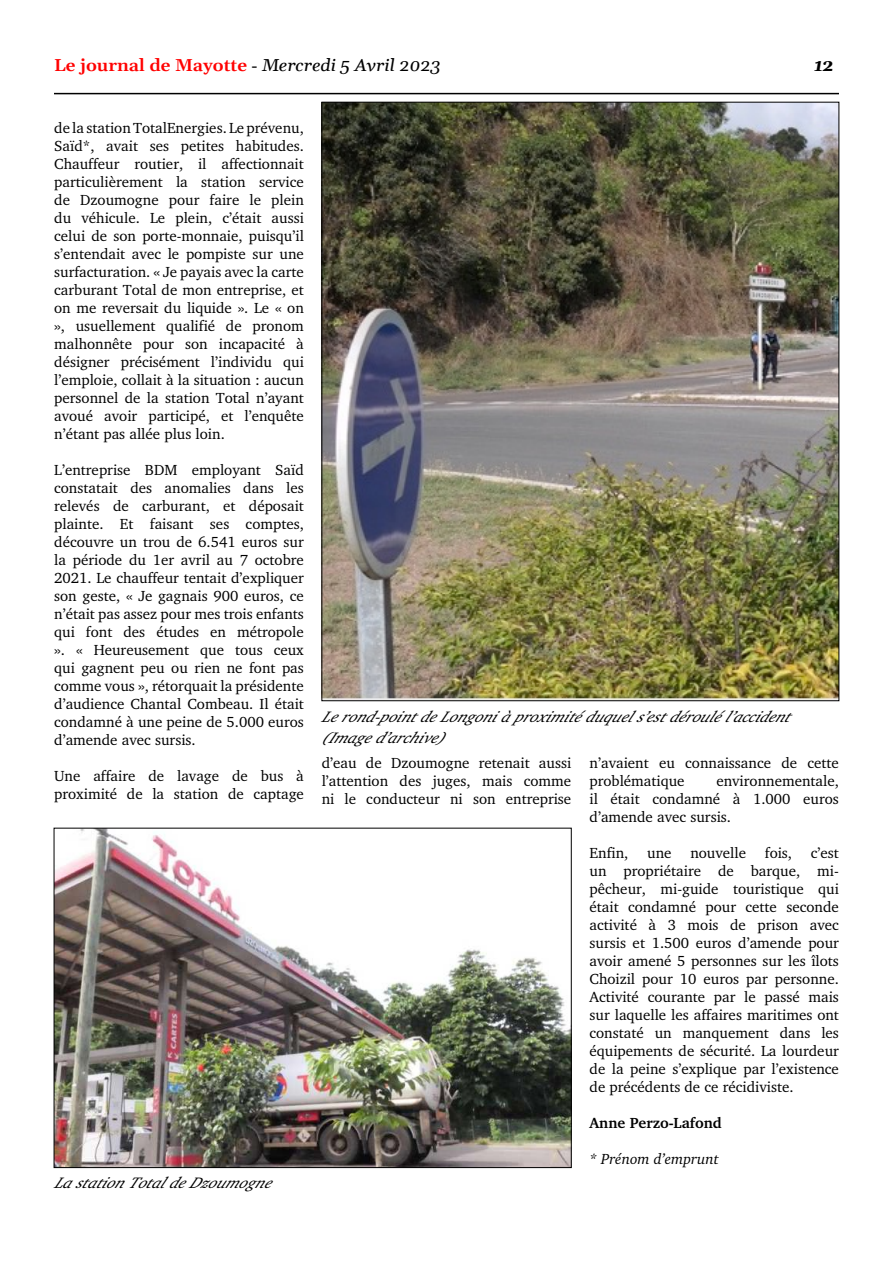
<style>
.page{position:relative;width:893px;height:1263px;background:#fff}
.page>*{position:absolute;margin:0;border:0;box-sizing:border-box;transform-origin:0 0}
.t1{font:600 16.95px "Gelasio";color:#f00;scale:1.06 1}
.t2{font:italic 700 16.95px "Gelasio";color:#000;scale:1.06 1}
.t3{font:italic 15.45px/20.7px "Charter";color:#000;scale:1.06 1}
.t4{font:15px/18px "Charter";color:#000;text-align:justify}
.t5{font:700 15px "Charter";color:#000}
.t6{font:italic 15px "Charter";color:#000}
.s1{font-family:"Times New Roman";font-weight:400;color:#000}
.s2{font-weight:400;font-style:italic;color:#000}
</style>
<div class="page">
<hr style="left:54px;top:93px;width:785px;height:1px;background:#000">
<img style="left:324px;top:104px;width:513px;height:595px">
<img style="left:56px;top:830px;width:513px;height:335px">
<p class="t1" style="left:54px;top:58px;width:366px">Le journal de Mayotte <span class="s1">-</span> <span class="s2">Mercredi 5 Avril 2023</span></p>
<p class="t2" style="left:814px;top:58px;width:20px">12</p>
<p class="t4" style="left:54px;top:119px;width:251px">de la station TotalEnergies. Le prévenu, Saïd*, avait ses petites habitudes.<br>Chauffeur routier, il affectionnait particulièrement la station service de Dzoumogne pour faire le plein du véhicule. Le plein, c’était aussi celui de son porte-monnaie, puisqu’il s’entendait avec le pompiste sur une surfacturation. « Je payais avec la carte carburant Total de mon entreprise, et on me reversait du liquide ». Le « on », usuellement qualifié de pronom malhonnête pour son incapacité à désigner précisément l’individu qui l’emploie, collait à la situation : aucun personnel de la station Total n’ayant avoué avoir participé, et l’enquête n’étant pas allée plus loin.</p>
<p class="t4" style="left:54px;top:461px;width:251px">L’entreprise BDM employant Saïd constatait des anomalies dans les relevés de carburant, et déposait plainte. Et faisant ses comptes, découvre un trou de 6.541 euros sur la période du 1er avril au 7 octobre 2021. Le chauffeur tentait d’expliquer son geste, « Je gagnais 900 euros, ce n’était pas assez pour mes trois enfants qui font des études en métropole ». « Heureusement que tous ceux qui gagnent peu ou rien ne font pas comme vous », rétorquait la présidente d’audience Chantal Combeau. Il était condamné à une peine de 5.000 euros d’amende avec sursis.</p>
<p class="t4" style="left:54px;top:767px;width:251px">Une affaire de lavage de bus à proximité de la station de captage</p>
<p class="t3" style="left:54px;top:1172px;width:214px">LastationTotaldeDzoumogne</p>
<p class="t3" style="left:321px;top:706px;width:451px">Lerond-pointdeLongoniàproximitéduquels’estdéroulél’accident (Imaged’archive)</p>
<p class="t4" style="left:322px;top:753px;width:251px">d’eau de Dzoumogne retenait aussi l’attention des juges, mais comme ni le conducteur ni son entreprise</p>
<p class="t4" style="left:589px;top:753px;width:251px">n’avaient eu connaissance de cette problématique</p>
<p class="t4" style="left:589px;top:771px;width:251px;text-indent:127px">environnementale, il était condamné à 1.000 euros d’amende avec sursis.</p>
<p class="t4" style="left:589px;top:843px;width:40px">Enfin,</p>
<p class="t4" style="left:647px;top:843px;width:26px">une</p>
<p class="t4" style="left:690px;top:843px;width:57px">nouvelle</p>
<p class="t4" style="left:765px;top:843px;width:29px">fois,</p>
<p class="t4" style="left:589px;top:843px;width:251px;text-indent:221px">c’est un propriétaire de barque, mi&shy;pêcheur, mi-guide touristique qui était condamné pour cette seconde activité à 3 mois de prison avec sursis et 1.500 euros d’amende pour avoir amené 5 personnes sur les îlots Choizil pour 10 euros par personne.<br>Activité courante par le passé mais sur laquelle les affaires maritimes ont constaté un manquement dans les équipements de sécurité. La lourdeur de la peine s’explique par l’existence de précédents de ce récidiviste.</p>
<p class="t5" style="left:589px;top:1113px;width:134px">Anne Perzo-Lafond</p>
<p class="t6" style="left:589px;top:1150px;width:131px">* Prénom d’emprunt</p>
</div>
